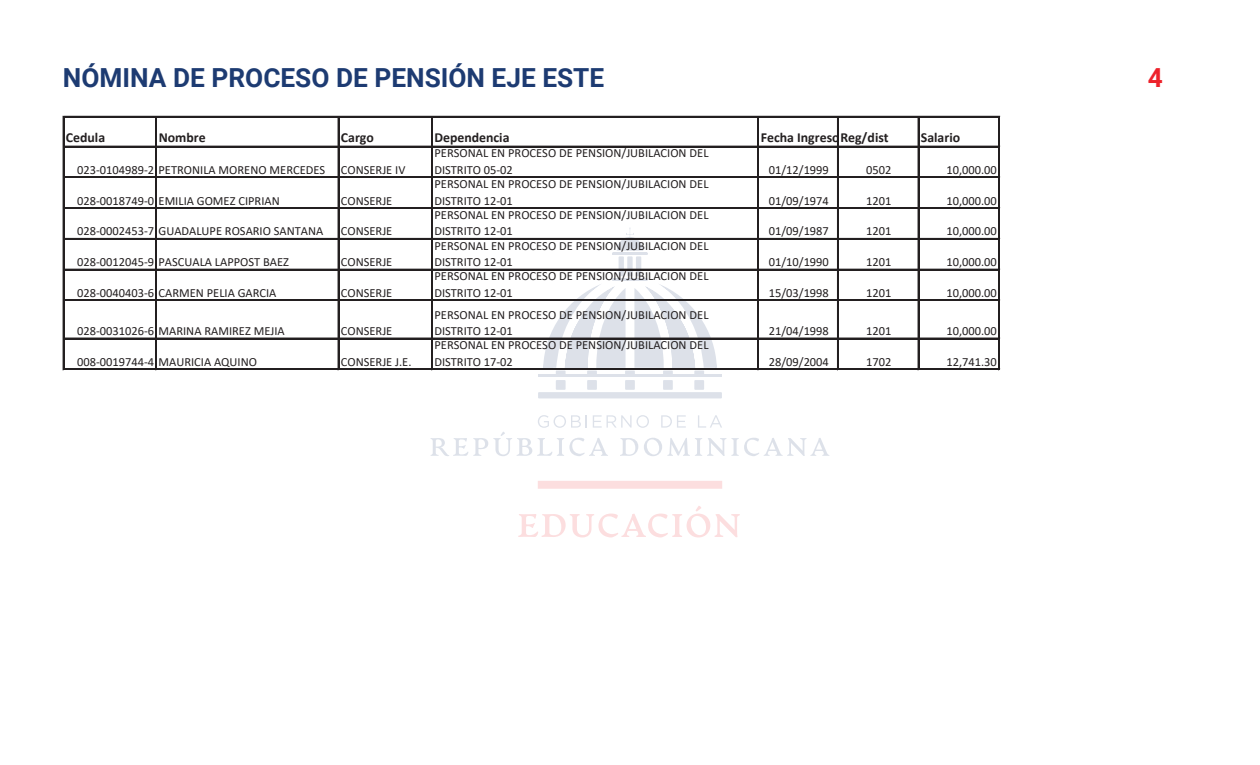
<style>
.page{position:relative;width:1260px;height:765px;background:#fff}
.page>*{position:absolute;margin:0;border:0;box-sizing:border-box;transform-origin:0 0}
.t1{font:700 26.25px "Roboto";color:#1d3b72}
.t2{font:700 26.25px "Roboto";color:#ed222b}
.t3{font:700 13.75px "Calibri";color:#231f20}
.t4{font:12.5px/16.4px "Calibri";color:#231f20}
</style>
<div class="page">
<svg style="left:538px;top:228px;width:184px;height:170px"></svg>
<div style="left:538px;top:481px;width:184px;height:8px;background:#fcdedf"></div>
<svg style="left:431px;top:415px;width:398px;height:41px"></svg>
<svg style="left:518px;top:506px;width:222px;height:32px"></svg>
<hr style="left:63px;top:116px;width:1px;height:254px;background:#231f20">
<hr style="left:156px;top:117px;width:1px;height:253px;background:#231f20">
<hr style="left:338px;top:117px;width:1px;height:253px;background:#231f20">
<hr style="left:431px;top:117px;width:1px;height:253px;background:#231f20">
<hr style="left:432px;top:117px;width:1px;height:253px;background:#231f20">
<hr style="left:758px;top:117px;width:1px;height:253px;background:#231f20">
<hr style="left:837px;top:117px;width:2px;height:253px;background:#231f20">
<hr style="left:918px;top:117px;width:1px;height:253px;background:#231f20">
<hr style="left:998px;top:117px;width:1px;height:253px;background:#231f20">
<hr style="left:999px;top:117px;width:1px;height:253px;background:#231f20">
<hr style="left:64px;top:116px;width:936px;height:1px;background:#231f20">
<hr style="left:64px;top:146px;width:936px;height:1px;background:#231f20">
<hr style="left:64px;top:177px;width:936px;height:1px;background:#231f20">
<hr style="left:64px;top:207px;width:936px;height:1px;background:#231f20">
<hr style="left:64px;top:208px;width:936px;height:1px;background:#231f20">
<hr style="left:64px;top:238px;width:936px;height:2px;background:#231f20">
<hr style="left:64px;top:269px;width:936px;height:1px;background:#231f20">
<hr style="left:64px;top:300px;width:936px;height:1px;background:#231f20">
<hr style="left:64px;top:338px;width:936px;height:1px;background:#231f20">
<hr style="left:64px;top:369px;width:936px;height:1px;background:#231f20">
<h1 class="t1" style="left:63px;top:59px;width:543px">NÓMINA DE PROCESO DE PENSIÓN EJE ESTE</h1>
<p class="t3" style="left:66px;top:128px;width:41px">Cedula</p>
<p class="t3" style="left:159px;top:128px;width:48px">Nombre</p>
<p class="t3" style="left:341px;top:128px;width:35px">Cargo</p>
<p class="t3" style="left:435px;top:128px;width:76px">Dependencia</p>
<p class="t3" style="left:761px;top:128px;width:129px">Fecha IngresoReg/dist</p>
<p class="t3" style="left:921px;top:128px;width:41px">Salario</p>
<p class="t4" style="left:77px;top:161px;width:330px">023-0104989-2 PETRONILA MORENO MERCEDES CONSERJE IV</p>
<p class="t4" style="left:434px;top:145px;width:276px">PERSONAL EN PROCESO DE PENSION/JUBILACION DEL<br>DISTRITO 05-02</p>
<p class="t4" style="left:769px;top:161px;width:62px">01/12/1999</p>
<p class="t4" style="left:866px;top:161px;width:27px">0502</p>
<p class="t4" style="left:946px;top:161px;width:52px">10,000.00</p>
<p class="t4" style="left:77px;top:192px;width:204px">028-0018749-0 EMILIA GOMEZ CIPRIAN</p>
<p class="t4" style="left:341px;top:192px;width:53px">CONSERJE</p>
<p class="t4" style="left:434px;top:176px;width:276px">PERSONAL EN PROCESO DE PENSION/JUBILACION DEL<br>DISTRITO 12-01</p>
<p class="t4" style="left:769px;top:192px;width:62px">01/09/1974</p>
<p class="t4" style="left:866px;top:192px;width:27px">1201</p>
<p class="t4" style="left:946px;top:192px;width:52px">10,000.00</p>
<p class="t4" style="left:77px;top:223px;width:248px">028-0002453-7 GUADALUPE ROSARIO SANTANA</p>
<p class="t4" style="left:341px;top:223px;width:53px">CONSERJE</p>
<p class="t4" style="left:434px;top:206px;width:276px">PERSONAL EN PROCESO DE PENSION/JUBILACION DEL<br>DISTRITO 12-01</p>
<p class="t4" style="left:769px;top:223px;width:62px">01/09/1987</p>
<p class="t4" style="left:866px;top:223px;width:27px">1201</p>
<p class="t4" style="left:946px;top:223px;width:52px">10,000.00</p>
<p class="t4" style="left:77px;top:253px;width:213px">028-0012045-9 PASCUALA LAPPOST BAEZ</p>
<p class="t4" style="left:341px;top:253px;width:53px">CONSERJE</p>
<p class="t4" style="left:434px;top:237px;width:276px">PERSONAL EN PROCESO DE PENSION/JUBILACION DEL<br>DISTRITO 12-01</p>
<p class="t4" style="left:769px;top:253px;width:62px">01/10/1990</p>
<p class="t4" style="left:866px;top:253px;width:27px">1201</p>
<p class="t4" style="left:946px;top:253px;width:52px">10,000.00</p>
<p class="t4" style="left:77px;top:284px;width:201px">028-0040403-6 CARMEN PELIA GARCIA</p>
<p class="t4" style="left:341px;top:284px;width:53px">CONSERJE</p>
<p class="t4" style="left:434px;top:268px;width:276px">PERSONAL EN PROCESO DE PENSION/JUBILACION DEL<br>DISTRITO 12-01</p>
<p class="t4" style="left:769px;top:284px;width:62px">15/03/1998</p>
<p class="t4" style="left:866px;top:284px;width:27px">1201</p>
<p class="t4" style="left:946px;top:284px;width:52px">10,000.00</p>
<p class="t4" style="left:77px;top:322px;width:209px">028-0031026-6 MARINA RAMIREZ MEJIA</p>
<p class="t4" style="left:341px;top:322px;width:53px">CONSERJE</p>
<p class="t4" style="left:434px;top:306px;width:276px">PERSONAL EN PROCESO DE PENSION/JUBILACION DEL<br>DISTRITO 12-01</p>
<p class="t4" style="left:769px;top:322px;width:62px">21/04/1998</p>
<p class="t4" style="left:866px;top:322px;width:27px">1201</p>
<p class="t4" style="left:946px;top:322px;width:52px">10,000.00</p>
<p class="t4" style="left:77px;top:353px;width:181px">008-0019744-4 MAURICIA AQUINO</p>
<p class="t4" style="left:341px;top:353px;width:72px">CONSERJE J.E.</p>
<p class="t4" style="left:434px;top:337px;width:276px">PERSONAL EN PROCESO DE PENSION/JUBILACION DEL<br>DISTRITO 17-02</p>
<p class="t4" style="left:769px;top:353px;width:62px">28/09/2004</p>
<p class="t4" style="left:866px;top:353px;width:27px">1702</p>
<p class="t4" style="left:946px;top:353px;width:52px">12,741.30</p>
<h1 class="t2" style="left:1148px;top:59px;width:17px">4</h1>
</div>
